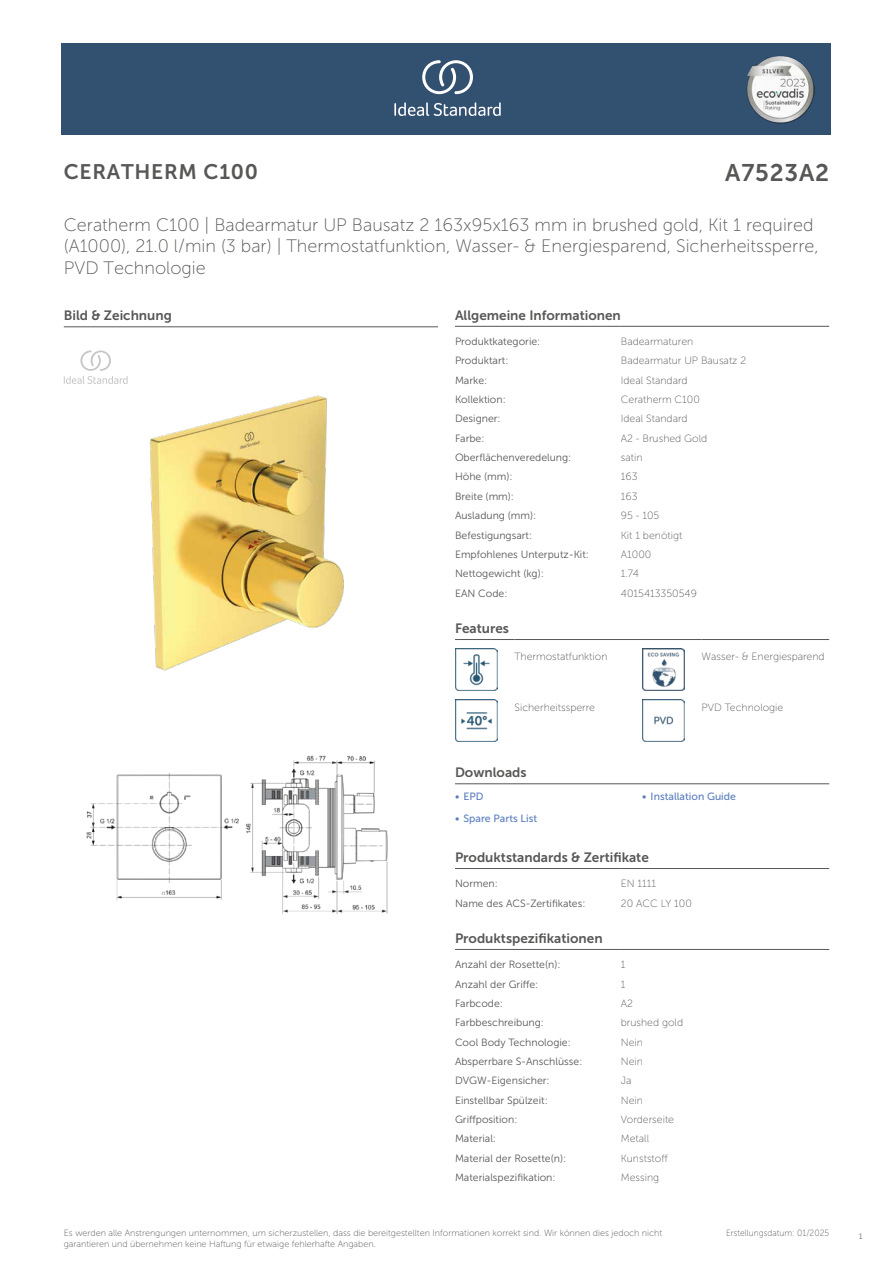
<style>
.page{position:relative;width:893px;height:1263px;background:#fff}
.page>*{position:absolute;margin:0;border:0;box-sizing:border-box;transform-origin:0 0}
.t1{font:24px "Museo Sans 700";letter-spacing:.035em;color:#575756}
.t2{font:21px "Museo Sans 700";letter-spacing:.035em;color:#575756}
.t3{font:18px/21.6px "Museo Sans 100";color:#575756}
.t4{font:13.5px "Museo Sans 700";color:#575756}
.t5{font:10.5px "Museo Sans 300";color:#575756}
.t6{font:10.5px "Museo Sans 100";color:#575756}
.t7{font:10.5px "Museo Sans 500";color:#5b7ebf}
.t8{font:9px/10.8px "Museo Sans 100";color:#575756}
.t9{font:9px "Museo Sans 100";color:#575756;scale:.95 1}
.t10{font:300 9px "Calibri";color:#575756;scale:.95 1}
</style>
<div class="page">
<div style="left:62px;top:43px;width:769px;height:91px;background:#325070"></div>
<hr style="left:455px;top:326px;width:166px;height:1px;background:#575756">
<hr style="left:621px;top:326px;width:208px;height:1px;background:#575756">
<hr style="left:455px;top:639px;width:59px;height:1px;background:#575756">
<hr style="left:514px;top:639px;width:128px;height:1px;background:#575756">
<hr style="left:642px;top:639px;width:60px;height:1px;background:#575756">
<hr style="left:702px;top:639px;width:127px;height:1px;background:#575756">
<img style="left:455px;top:648px;width:42px;height:43px">
<img style="left:642px;top:648px;width:43px;height:43px">
<img style="left:455px;top:699px;width:42px;height:43px">
<img style="left:642px;top:699px;width:43px;height:43px">
<hr style="left:455px;top:783px;width:187px;height:1px;background:#575756">
<hr style="left:642px;top:783px;width:187px;height:1px;background:#575756">
<hr style="left:455px;top:868px;width:166px;height:1px;background:#575756">
<hr style="left:621px;top:868px;width:208px;height:1px;background:#575756">
<hr style="left:455px;top:949px;width:166px;height:1px;background:#575756">
<hr style="left:621px;top:949px;width:208px;height:1px;background:#575756">
<img style="left:86px;top:755px;width:302px;height:159px">
<hr style="left:64px;top:327px;width:374px;height:1px;background:#575756">
<svg style="left:64px;top:350px;width:64px;height:34px"></svg>
<img style="left:149px;top:395px;width:195px;height:275px">
<svg style="left:394px;top:102px;width:107px;height:14px"></svg>
<svg style="left:422px;top:60px;width:51px;height:34px"></svg>
<img style="left:746px;top:56px;width:68px;height:67px">
<h2 class="t2" style="left:64px;top:160px;width:196px">CERATHERM C100</h2>
<h1 class="t1" style="left:725px;top:160px;width:105px">A7523A2</h1>
<h3 class="t3" style="left:64px;top:214px;width:756px">Ceratherm C100 | Badearmatur UP Bausatz 2 163x95x163 mm in brushed gold, Kit 1 required (A1000), 21.0 l/min (3 bar) | Thermostatfunktion, Wasser- &amp; Energiesparend, Sicherheitssperre,<br>PVD Technologie</h3>
<p class="t4" style="left:64px;top:308px;width:110px">Bild &amp; Zeichnung</p>
<p class="t4" style="left:455px;top:308px;width:167px">Allgemeine Informationen</p>
<p class="t5" style="left:455px;top:336px;width:87px">Produktkategorie:</p>
<p class="t6" style="left:621px;top:336px;width:74px">Badearmaturen</p>
<p class="t5" style="left:455px;top:355px;width:55px">Produktart:</p>
<p class="t6" style="left:621px;top:355px;width:127px">Badearmatur UP Bausatz 2</p>
<p class="t5" style="left:455px;top:374px;width:34px">Marke:</p>
<p class="t6" style="left:621px;top:374px;width:68px">Ideal Standard</p>
<p class="t5" style="left:455px;top:394px;width:52px">Kollektion:</p>
<p class="t6" style="left:621px;top:394px;width:81px">Ceratherm C100</p>
<p class="t5" style="left:455px;top:413px;width:47px">Designer:</p>
<p class="t6" style="left:621px;top:413px;width:68px">Ideal Standard</p>
<p class="t5" style="left:455px;top:432px;width:31px">Farbe:</p>
<p class="t6" style="left:621px;top:433px;width:88px">A2 - Brushed Gold</p>
<p class="t5" style="left:455px;top:452px;width:118px">Oberflächenveredelung:</p>
<p class="t6" style="left:621px;top:452px;width:23px">satin</p>
<p class="t5" style="left:455px;top:471px;width:59px">Höhe (mm):</p>
<p class="t6" style="left:621px;top:471px;width:18px">163</p>
<p class="t5" style="left:455px;top:491px;width:61px">Breite (mm):</p>
<p class="t6" style="left:621px;top:491px;width:18px">163</p>
<p class="t5" style="left:455px;top:510px;width:83px">Ausladung (mm):</p>
<p class="t6" style="left:621px;top:510px;width:40px">95 - 105</p>
<p class="t5" style="left:455px;top:529px;width:79px">Befestigungsart:</p>
<p class="t6" style="left:621px;top:529px;width:63px">Kit 1 benötigt</p>
<p class="t5" style="left:455px;top:549px;width:135px">Empfohlenes Unterputz-Kit:</p>
<p class="t6" style="left:621px;top:549px;width:32px">A1000</p>
<p class="t5" style="left:455px;top:568px;width:90px">Nettogewicht (kg):</p>
<p class="t6" style="left:621px;top:568px;width:20px">1.74</p>
<p class="t5" style="left:455px;top:587px;width:54px">EAN Code:</p>
<p class="t6" style="left:621px;top:587px;width:78px">4015413350549</p>
<p class="t4" style="left:455px;top:621px;width:55px">Features</p>
<p class="t6" style="left:514px;top:651px;width:95px">Thermostatfunktion</p>
<p class="t6" style="left:702px;top:651px;width:125px">Wasser- &amp; Energiesparend</p>
<p class="t6" style="left:514px;top:702px;width:82px">Sicherheitssperre</p>
<p class="t6" style="left:702px;top:702px;width:83px">PVD Technologie</p>
<p class="t4" style="left:455px;top:765px;width:73px">Downloads</p>
<p class="t7" style="left:455px;top:791px;width:30px">• EPD</p>
<p class="t7" style="left:642px;top:791px;width:95px">• Installation Guide</p>
<p class="t7" style="left:455px;top:812px;width:84px">• Spare Parts List</p>
<p class="t4" style="left:455px;top:850px;width:195px">Produktstandards &amp; Zertifikate</p>
<p class="t5" style="left:455px;top:878px;width:44px">Normen:</p>
<p class="t6" style="left:621px;top:878px;width:37px">EN 1111</p>
<p class="t5" style="left:455px;top:897px;width:132px">Name des ACS-Zertifikates:</p>
<p class="t6" style="left:621px;top:897px;width:73px">20 ACC LY 100</p>
<p class="t4" style="left:455px;top:931px;width:149px">Produktspezifikationen</p>
<p class="t5" style="left:455px;top:959px;width:107px">Anzahl der Rosette(n):</p>
<p class="t6" style="left:621px;top:959px;width:6px">1</p>
<p class="t5" style="left:455px;top:978px;width:85px">Anzahl der Griffe:</p>
<p class="t6" style="left:621px;top:978px;width:6px">1</p>
<p class="t5" style="left:455px;top:997px;width:49px">Farbcode:</p>
<p class="t6" style="left:621px;top:998px;width:14px">A2</p>
<p class="t5" style="left:455px;top:1017px;width:90px">Farbbeschreibung:</p>
<p class="t6" style="left:621px;top:1017px;width:64px">brushed gold</p>
<p class="t5" style="left:455px;top:1036px;width:117px">Cool Body Technologie:</p>
<p class="t6" style="left:621px;top:1036px;width:24px">Nein</p>
<p class="t5" style="left:455px;top:1056px;width:129px">Absperrbare S-Anschlüsse:</p>
<p class="t6" style="left:621px;top:1056px;width:24px">Nein</p>
<p class="t5" style="left:455px;top:1075px;width:96px">DVGW-Eigensicher:</p>
<p class="t6" style="left:621px;top:1075px;width:12px">Ja</p>
<p class="t5" style="left:455px;top:1094px;width:94px">Einstellbar Spülzeit:</p>
<p class="t6" style="left:621px;top:1094px;width:24px">Nein</p>
<p class="t5" style="left:455px;top:1114px;width:64px">Griffposition:</p>
<p class="t6" style="left:621px;top:1114px;width:55px">Vorderseite</p>
<p class="t5" style="left:455px;top:1133px;width:43px">Material:</p>
<p class="t6" style="left:621px;top:1133px;width:30px">Metall</p>
<p class="t5" style="left:455px;top:1152px;width:113px">Material der Rosette(n):</p>
<p class="t6" style="left:621px;top:1152px;width:48px">Kunststoff</p>
<p class="t5" style="left:455px;top:1172px;width:102px">Materialspezifikation:</p>
<p class="t6" style="left:621px;top:1172px;width:40px">Messing</p>
<p class="t8" style="left:64px;top:1227px;width:600px">Es werden alle Anstrengungen unternommen, um sicherzustellen, dass die bereitgestellten Informationen korrekt sind. Wir können dies jedoch nicht garantieren und übernehmen keine Haftung für etwaige fehlerhafte Angaben.</p>
<p class="t9" style="left:726px;top:1228px;width:110px">Erstellungsdatum: 01/2025</p>
<p class="t10" style="left:858px;top:1230px;width:6px">1</p>
</div>
